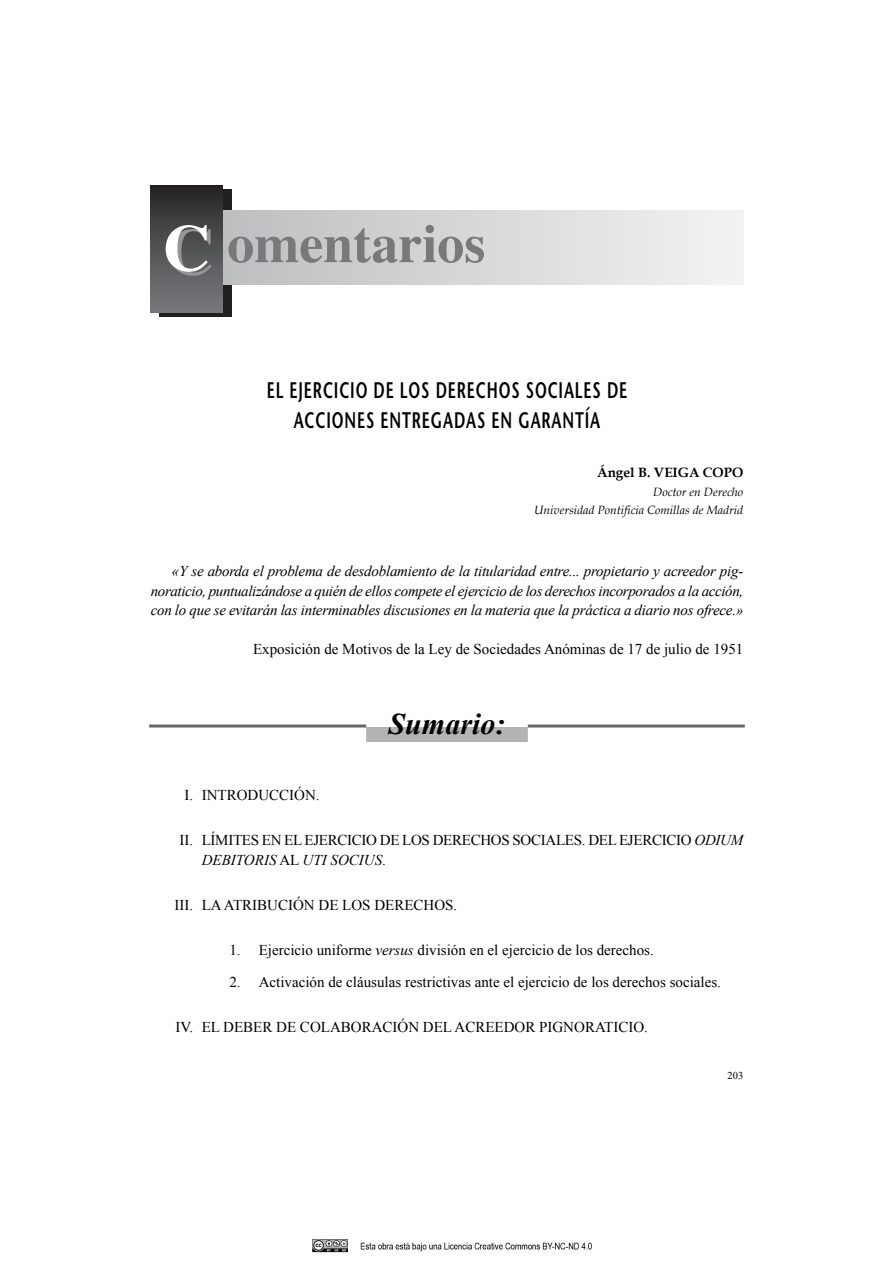
<style>
.page{position:relative;width:893px;height:1263px;background:#fff}
.page>*{position:absolute;margin:0;border:0;box-sizing:border-box;transform-origin:0 0}
.t1{font:700 54px "Times";color:#77797b}
.t2{font:italic 700 30px "Times New Roman";color:#000}
.t3{font:600 22.5px/30px "Stone Sans";letter-spacing:.055em;color:#000;text-align:center;scale:.67 1}
.t4{font:15px "Times New Roman";color:#000}
.t5{font:italic 15px/19.5px "Times New Roman";letter-spacing:-.015em;color:#000;text-align:justify}
.t6{font:15px/19.5px "Times New Roman";letter-spacing:-.02em;color:#000}
.t7{font:700 13.5px "Book Antiqua";color:#000}
.t8{font:italic 12px/18.6px "Book Antiqua";color:#000;text-align:right}
.t9{font:10.5px "Times New Roman";color:#000}
.s1{font-size:66px;color:#fff}
.s2{font-style:italic}
</style>
<div class="page">
<div style="left:366px;top:727px;width:162px;height:15px;background:#b3b3b3"></div>
<hr style="left:149px;top:725px;width:217px;height:3px;background:#666">
<hr style="left:528px;top:725px;width:216px;height:3px;background:#666">
<div style="left:159px;top:189px;width:72px;height:127px;background:#231f20"></div>
<div style="left:223px;top:210px;width:520px;height:74px;background:linear-gradient(to right,#bcbec0,#f3f3f4)"></div>
<div style="left:151px;top:185px;width:72px;height:79px;background:linear-gradient(to bottom,#252223,#5d5f61)"></div>
<div style="left:151px;top:264px;width:72px;height:48px;background:linear-gradient(to right,#6a6b6e,#6a6b6e)"></div>
<img style="left:312px;top:1239px;width:280px;height:14px">
<h1 class="t1" style="left:163px;top:222px;width:323px"><span class="s1">C</span> omentarios</h1>
<h3 class="t3" style="left:267px;top:377px;width:539px">EL EJERCICIO DE LOS DERECHOS SOCIALES DE<br>ACCIONES ENTREGADAS EN GARANTÍA</h3>
<p class="t7" style="left:597px;top:464px;width:148px">Ángel B. VEIGA COPO</p>
<p class="t8" style="left:534px;top:482px;width:210px">Doctor en Derecho<br>Universidad Pontificia Comillas de Madrid</p>
<p class="t5" style="left:151px;top:561px;width:594px;text-indent:21px">«Y se aborda el problema de desdoblamiento de la titularidad entre... propietario y acreedor pig&shy;noraticio, puntualizándose a quién de ellos compete el ejercicio de los derechos incorporados a la acción, con lo que se evitarán las interminables discusiones en la materia que la práctica a diario nos ofrece.»</p>
<p class="t4" style="left:253px;top:641px;width:491px">Exposición de Motivos de la Ley de Sociedades Anóminas de 17 de julio de 1951</p>
<h2 class="t2" style="left:388px;top:707px;width:118px">Sumario:</h2>
<p class="t4" style="left:184px;top:787px;width:137px">I. INTRODUCCIÓN.</p>
<p class="t6" style="left:202px;top:830px;width:543px;text-indent:-22px">II. LÍMITES EN EL EJERCICIO DE LOS DERECHOS SOCIALES. DEL EJERCICIO <span class="s2">ODIUM<br>DEBITORIS</span> AL <span class="s2">UTI SOCIUS</span>.</p>
<p class="t4" style="left:174px;top:896px;width:284px">III. LA ATRIBUCIÓN DE LOS DERECHOS.</p>
<p class="t4" style="left:229px;top:941px;width:426px">1. Ejercicio uniforme <span class="s2">versus</span> división en el ejercicio de los derechos.</p>
<p class="t4" style="left:229px;top:974px;width:493px">2. Activación de cláusulas restrictivas ante el ejercicio de los derechos sociales.</p>
<p class="t4" style="left:175px;top:1019px;width:474px">IV. EL DEBER DE COLABORACIÓN DEL ACREEDOR PIGNORATICIO.</p>
<p class="t9" style="left:727px;top:1069px;width:17px">203</p>
</div>
